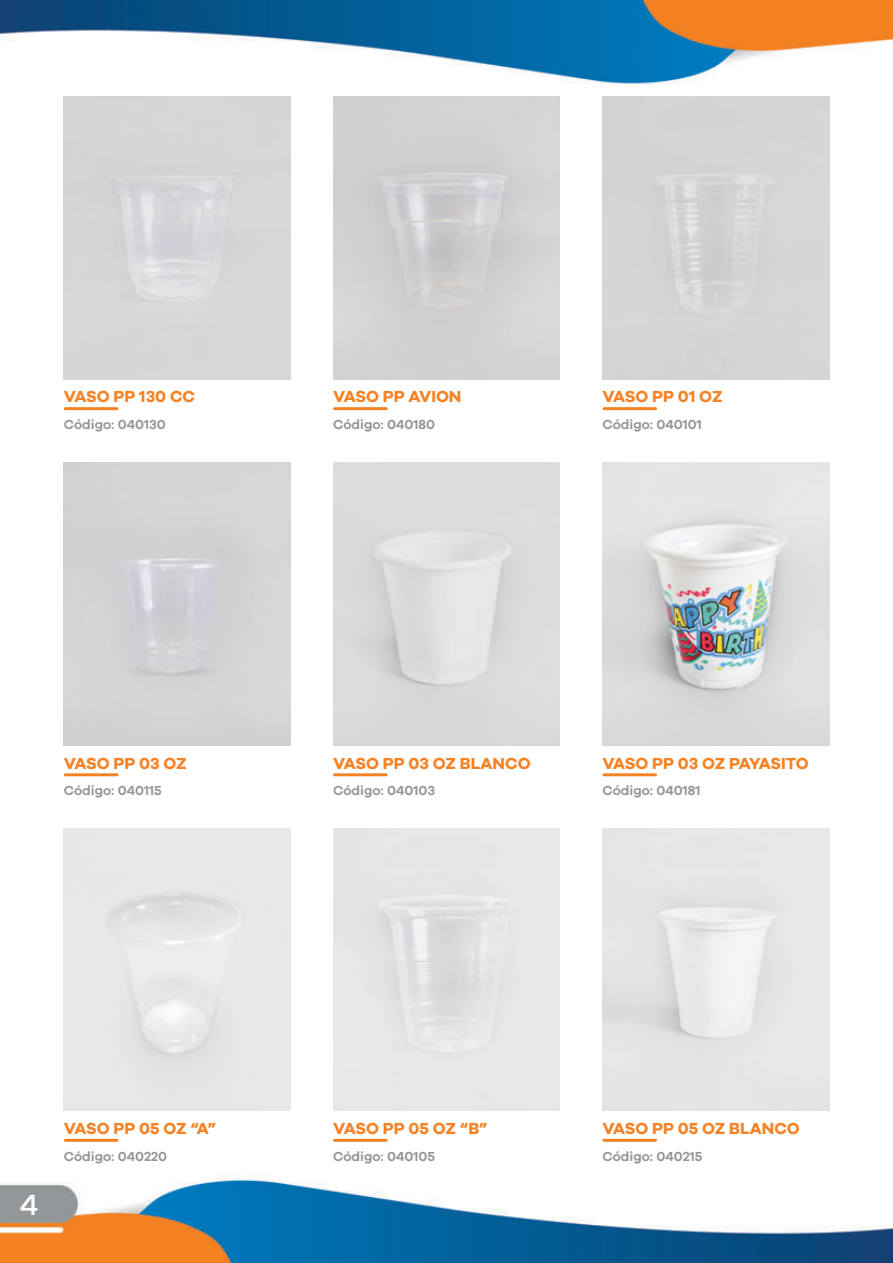
<style>
.page{position:relative;width:893px;height:1263px;background:#fff}
.page>*{position:absolute;margin:0;border:0;box-sizing:border-box;transform-origin:0 0}
.t1{font:500 30px "Galano Grotesque";color:#fff}
.t2{font:700 16.5px "Galano Grotesque";letter-spacing:-.005em;color:#f58224}
.t3{font:600 13.5px "Galano Grotesque";color:#939598}
</style>
<div class="page">
<img style="left:0;top:0;width:893px;height:1263px">
<hr style="left:65px;top:407px;width:52px;height:3px;background:#f58222">
<hr style="left:65px;top:773px;width:52px;height:3px;background:#f58222">
<hr style="left:65px;top:1139px;width:52px;height:3px;background:#f58222">
<hr style="left:335px;top:407px;width:51px;height:3px;background:#f58222">
<hr style="left:335px;top:773px;width:51px;height:3px;background:#f58222">
<hr style="left:335px;top:1139px;width:51px;height:3px;background:#f58222">
<hr style="left:604px;top:407px;width:52px;height:3px;background:#f58222">
<hr style="left:604px;top:773px;width:52px;height:3px;background:#f58222">
<hr style="left:604px;top:1139px;width:52px;height:3px;background:#f58222">
<div style="left:64px;top:97px;width:227px;height:282px;background:#d6d6d8"></div>
<div style="left:64px;top:463px;width:226px;height:282px;background:#d4d3d5"></div>
<div style="left:64px;top:828px;width:227px;height:283px;background:#e7e7e7"></div>
<img style="left:333px;top:97px;width:227px;height:282px">
<img style="left:333px;top:463px;width:227px;height:282px">
<img style="left:333px;top:828px;width:227px;height:283px">
<div style="left:602px;top:97px;width:227px;height:282px;background:#d5d5d4"></div>
<img style="left:602px;top:463px;width:227px;height:282px">
<img style="left:602px;top:828px;width:227px;height:283px">
<p class="t2" style="left:64px;top:387px;width:133px">VASO PP 130 CC</p>
<p class="t3" style="left:64px;top:416px;width:104px">Código: 040130</p>
<p class="t2" style="left:333px;top:387px;width:130px">VASO PP AVION</p>
<p class="t3" style="left:333px;top:416px;width:104px">Código: 040180</p>
<p class="t2" style="left:602px;top:387px;width:122px">VASO PP 01 OZ</p>
<p class="t3" style="left:602px;top:416px;width:101px">Código: 040101</p>
<p class="t2" style="left:64px;top:753px;width:124px">VASO PP 03 OZ</p>
<p class="t3" style="left:64px;top:782px;width:100px">Código: 040115</p>
<p class="t2" style="left:333px;top:753px;width:199px">VASO PP 03 OZ BLANCO</p>
<p class="t3" style="left:333px;top:782px;width:104px">Código: 040103</p>
<p class="t2" style="left:602px;top:753px;width:208px">VASO PP 03 OZ PAYASITO</p>
<p class="t3" style="left:602px;top:782px;width:100px">Código: 040181</p>
<p class="t1" style="left:20px;top:1186px;width:20px">4</p>
<p class="t2" style="left:64px;top:1118px;width:154px">VASO PP 05 OZ “A”</p>
<p class="t3" style="left:64px;top:1148px;width:105px">Código: 040220</p>
<p class="t2" style="left:333px;top:1118px;width:156px">VASO PP 05 OZ “B”</p>
<p class="t3" style="left:333px;top:1148px;width:104px">Código: 040105</p>
<p class="t2" style="left:602px;top:1118px;width:199px">VASO PP 05 OZ BLANCO</p>
<p class="t3" style="left:602px;top:1148px;width:102px">Código: 040215</p>
</div>
